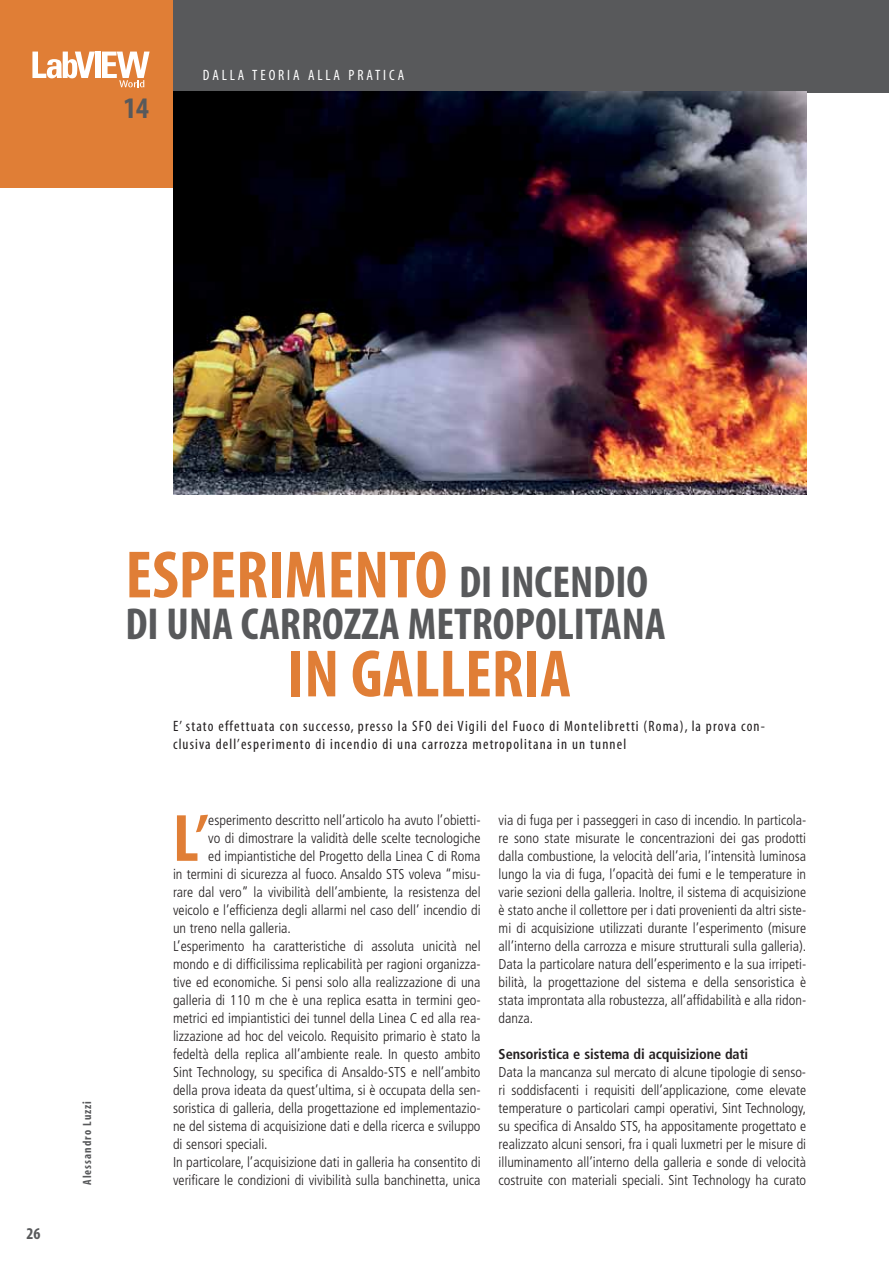
<style>
.page{position:relative;width:889px;height:1277px;background:#fff}
.page>*{position:absolute;margin:0;border:0;box-sizing:border-box;transform-origin:0 0}
.t1{font:700 condensed 67.5px "Myriad";color:#e07e36}
.t2{font:700 condensed 45px "Myriad";color:#58595b}
.t3{font:700 condensed 30px "Myriad";color:#58595b}
.t4{font:700 condensed 16.5px "Myriad";color:#58595b}
.t5{font:condensed 15px/18px "Myriad";letter-spacing:.075em;color:#231f20}
.t6{font:condensed 15px "Myriad";letter-spacing:.19em;color:#fff}
.t7{font:300 condensed 14.25px/18px "Frutiger LT";color:#231f20;text-align:justify}
.t8{font:700 condensed 14.25px "Frutiger LT";letter-spacing:-.005em;color:#231f20}
.t9{font:700 condensed 12px "Myriad";letter-spacing:.085em;color:#58595b}
.s1{font-size:45px;color:#58595b}
</style>
<div class="page">
<div style="left:173px;top:0;width:715px;height:92px;background:#58595b"></div>
<div style="left:0;top:0;width:172px;height:188px;background:#e07e36"></div>
<svg style="left:32px;top:52px;width:63px;height:26px"></svg>
<div style="left:95px;top:52px;width:6px;height:26px;background:#fff"></div>
<svg style="left:102px;top:52px;width:48px;height:35px"></svg>
<img style="left:173px;top:92px;width:633px;height:403px">
<h3 class="t3" style="left:123px;top:90px;width:27px">14</h3>
<p class="t6" style="left:203px;top:69px;width:203px">DALLA TEORIA ALLA PRATICA</p>
<p class="t4" style="left:26px;top:1224px;width:16px">26</p>
<p class="t9" style="left:80px;top:1185px;width:86px;rotate:-90deg">Alessandro Luzzi</p>
<h1 class="t1" style="left:125px;top:535px;width:524px">ESPERIMENTO <span class="s1">DI INCENDIO</span></h1>
<h2 class="t2" style="left:125px;top:598px;width:541px">DI UNA CARROZZA METROPOLITANA</h2>
<h1 class="t1" style="left:287px;top:634px;width:285px">IN GALLERIA</h1>
<p class="t5" style="left:173px;top:718px;width:593px">E’ stato effettuata con successo, presso la SFO dei Vigili del Fuoco di Montelibretti (Roma), la prova con&shy;clusiva dell’esperimento di incendio di una carrozza metropolitana in un tunnel</p>
<h1 class="t1" style="left:173px;top:798px;width:37px">L’</h1>
<p class="t7" style="left:208px;top:812px;width:274px">esperimento descritto nell’articolo ha avuto l’obietti-</p>
<p class="t7" style="left:208px;top:830px;width:274px">vo di dimostrare la validità delle scelte tecnologiche</p>
<p class="t7" style="left:208px;top:848px;width:274px">ed impiantistiche del Progetto della Linea C di Roma</p>
<p class="t7" style="left:173px;top:866px;width:309px">in termini di sicurezza al fuoco. Ansaldo STS voleva “misu-</p>
<p class="t7" style="left:173px;top:884px;width:309px">rare dal vero” la vivibilità dell’ambiente, la resistenza del</p>
<p class="t7" style="left:173px;top:902px;width:309px">veicolo e l’efficienza degli allarmi nel caso dell’ incendio di</p>
<p class="t7" style="left:173px;top:920px;width:119px">un treno nella galleria.</p>
<p class="t7" style="left:173px;top:938px;width:309px">L’esperimento ha caratteristiche di assoluta unicità nel</p>
<p class="t7" style="left:173px;top:956px;width:309px">mondo e di difficilissima replicabilità per ragioni organizza-</p>
<p class="t7" style="left:173px;top:974px;width:309px">tive ed economiche. Si pensi solo alla realizzazione di una</p>
<p class="t7" style="left:173px;top:992px;width:309px">galleria di 110 m che è una replica esatta in termini geo-</p>
<p class="t7" style="left:173px;top:1010px;width:309px">metrici ed impiantistici dei tunnel della Linea C ed alla rea-</p>
<p class="t7" style="left:173px;top:1028px;width:309px">lizzazione ad hoc del veicolo. Requisito primario è stato la</p>
<p class="t7" style="left:173px;top:1046px;width:309px">fedeltà della replica all’ambiente reale. In questo ambito</p>
<p class="t7" style="left:173px;top:1064px;width:309px">Sint Technology, su specifica di Ansaldo-STS e nell’ambito</p>
<p class="t7" style="left:173px;top:1082px;width:309px">della prova ideata da quest’ultima, si è occupata della sen-</p>
<p class="t7" style="left:173px;top:1100px;width:309px">soristica di galleria, della progettazione ed implementazio-</p>
<p class="t7" style="left:173px;top:1118px;width:309px">ne del sistema di acquisizione dati e della ricerca e sviluppo</p>
<p class="t7" style="left:173px;top:1136px;width:96px">di sensori speciali.</p>
<p class="t7" style="left:173px;top:1154px;width:309px">In particolare, l’acquisizione dati in galleria ha consentito di</p>
<p class="t7" style="left:173px;top:1172px;width:309px">verificare le condizioni di vivibilità sulla banchinetta, unica</p>
<p class="t7" style="left:498px;top:812px;width:309px">via di fuga per i passeggeri in caso di incendio. In particola&shy;re sono state misurate le concentrazioni dei gas prodotti dalla combustione, la velocità dell’aria, l’intensità luminosa lungo la via di fuga, l’opacità dei fumi e le temperature in varie sezioni della galleria. Inoltre, il sistema di acquisizione è stato anche il collettore per i dati provenienti da altri siste&shy;mi di acquisizione utilizzati durante l’esperimento (misure all’interno della carrozza e misure strutturali sulla galleria).<br>Data la particolare natura dell’esperimento e la sua irripeti&shy;bilità, la progettazione del sistema e della sensoristica è stata improntata alla robustezza, all’affidabilità e alla ridon&shy;danza.</p>
<p class="t8" style="left:498px;top:1046px;width:251px">Sensoristica e sistema di acquisizione dati</p>
<p class="t7" style="left:498px;top:1064px;width:309px">Data la mancanza sul mercato di alcune tipologie di senso&shy;ri soddisfacenti i requisiti dell’applicazione, come elevate temperature o particolari campi operativi, Sint Technology, su specifica di Ansaldo STS, ha appositamente progettato e realizzato alcuni sensori, fra i quali luxmetri per le misure di illuminamento all’interno della galleria e sonde di velocità costruite con materiali speciali. Sint Technology ha curato</p>
</div>
